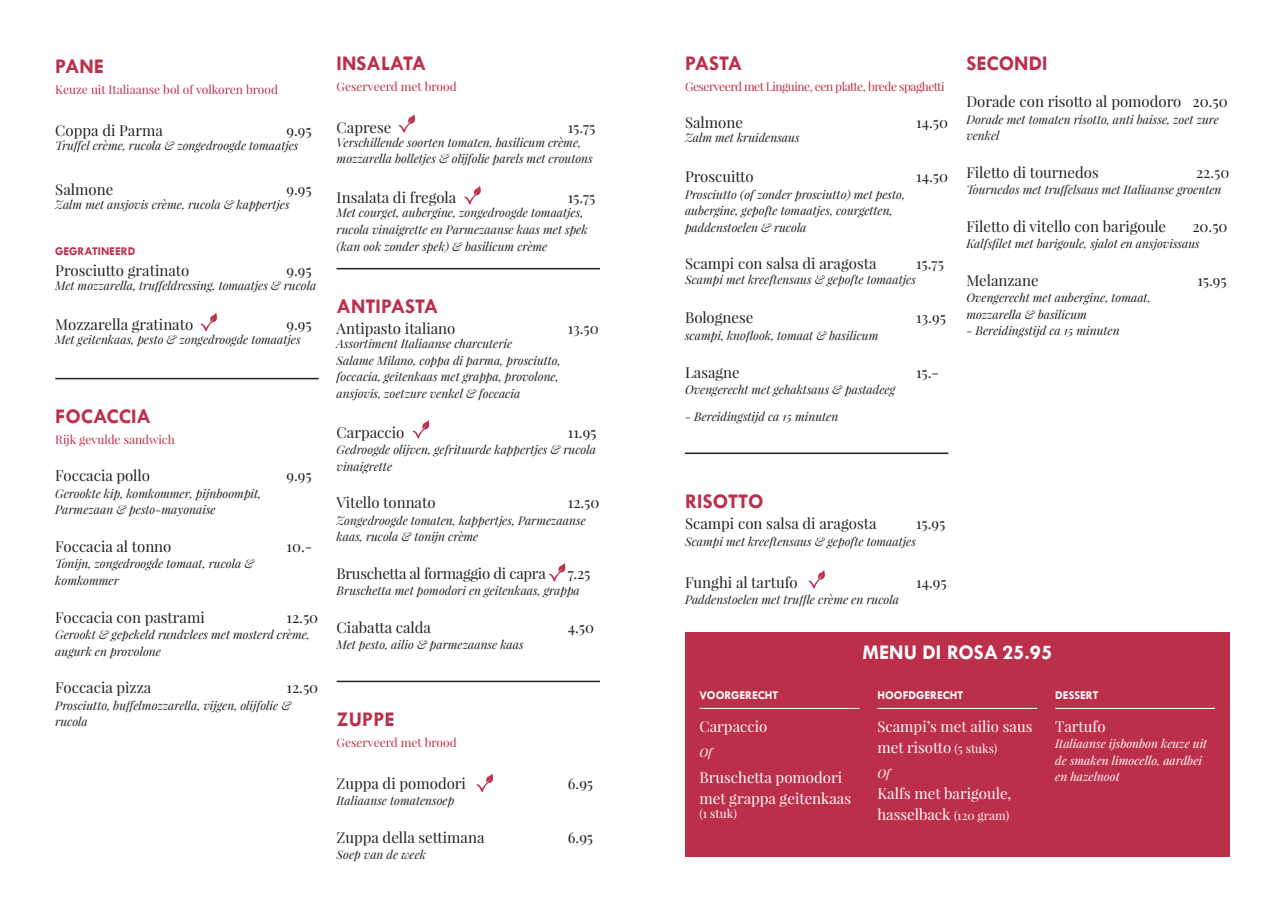
<style>
.page{position:relative;width:1285px;height:919px;background:#fff}
.page>*{position:absolute;margin:0;border:0;box-sizing:border-box;transform-origin:0 0}
.t1{font:700 21px "Tw Cen";color:#bc2f4b}
.t2{font:700 21px "Tw Cen";color:#fff}
.t3{font:15px "Playfair Display";color:#231f20}
.t4{font:15px/21px "Playfair Display";color:#fff}
.t5{font:15px "Playfair Display";letter-spacing:-.02em;color:#231f20}
.t6{font:italic 12px/16.5px "Playfair Display";color:#231f20}
.t7{font:12px "Playfair Display";color:#bc2f4b}
.t8{font:italic 12px/16.5px "Playfair Display";color:#fff}
.t9{font:12px "Playfair Display";letter-spacing:-.04em;color:#bc2f4b}
.t10{font:700 12px "Tw Cen";color:#fff}
.t11{font:700 12px "Tw Cen";color:#bc2f4b}
.t12{font:12px "Playfair Display";color:#fff}
.s1{font-size:12px}
</style>
<div class="page">
<hr style="left:55px;top:378px;width:263px;height:1px;background:#231f20">
<hr style="left:336px;top:268px;width:264px;height:1px;background:#231f20">
<hr style="left:336px;top:680px;width:264px;height:2px;background:#231f20">
<hr style="left:685px;top:452px;width:263px;height:2px;background:#231f20">
<div style="left:685px;top:631px;width:544px;height:225px;background:#bc2f4b"></div>
<hr style="left:699px;top:708px;width:160px;height:1px;background:#fff">
<hr style="left:877px;top:708px;width:160px;height:1px;background:#fff">
<hr style="left:1055px;top:708px;width:159px;height:1px;background:#fff">
<svg style="left:200px;top:313px;width:17px;height:18px"></svg>
<svg style="left:398px;top:114px;width:17px;height:19px"></svg>
<svg style="left:464px;top:186px;width:17px;height:18px"></svg>
<svg style="left:412px;top:420px;width:17px;height:18px"></svg>
<svg style="left:549px;top:563px;width:16px;height:18px"></svg>
<svg style="left:476px;top:773px;width:17px;height:19px"></svg>
<svg style="left:808px;top:570px;width:17px;height:18px"></svg>
<p class="t1" style="left:55px;top:54px;width:50px">PANE</p>
<p class="t7" style="left:55px;top:82px;width:224px">Keuze uit Italiaanse bol of volkoren brood</p>
<p class="t3" style="left:55px;top:121px;width:109px">Coppa di Parma</p>
<p class="t3" style="left:286px;top:121px;width:27px">9.95</p>
<p class="t6" style="left:55px;top:137px;width:245px">Truffel crème, rucola &amp; zongedroogde tomaatjes</p>
<p class="t3" style="left:55px;top:180px;width:59px">Salmone</p>
<p class="t3" style="left:286px;top:180px;width:27px">9.95</p>
<p class="t6" style="left:55px;top:196px;width:236px">Zalm met ansjovis crème, rucola &amp; kappertjes</p>
<p class="t11" style="left:55px;top:244px;width:82px">GEGRATINEERD</p>
<p class="t3" style="left:55px;top:261px;width:135px">Prosciutto gratinato</p>
<p class="t3" style="left:286px;top:261px;width:27px">9.95</p>
<p class="t6" style="left:55px;top:277px;width:262px">Met mozzarella, truffeldressing, tomaatjes &amp; rucola</p>
<p class="t3" style="left:55px;top:315px;width:139px">Mozzarella gratinato</p>
<p class="t3" style="left:286px;top:315px;width:27px">9.95</p>
<p class="t6" style="left:55px;top:331px;width:247px">Met geitenkaas, pesto &amp; zongedroogde tomaatjes</p>
<p class="t1" style="left:55px;top:403px;width:97px">FOCACCIA</p>
<p class="t7" style="left:55px;top:432px;width:121px">Rijk gevulde sandwich</p>
<p class="t3" style="left:55px;top:466px;width:96px">Foccacia pollo</p>
<p class="t3" style="left:286px;top:466px;width:27px">9.95</p>
<p class="t6" style="left:55px;top:485px;width:207px">Gerookte kip, komkommer, pijnboompit,<br>Parmezaan &amp; pesto-mayonaise</p>
<p class="t3" style="left:55px;top:537px;width:118px">Foccacia al tonno</p>
<p class="t3" style="left:286px;top:537px;width:27px">10.-</p>
<p class="t6" style="left:55px;top:555px;width:200px">Tonijn, zongedroogde tomaat, rucola &amp; komkommer</p>
<p class="t3" style="left:55px;top:607px;width:151px">Foccacia con pastrami</p>
<p class="t3" style="left:286px;top:607px;width:33px">12.50</p>
<p class="t6" style="left:55px;top:626px;width:256px">Gerookt &amp; gepekeld rundvlees met mosterd crème, augurk en provolone</p>
<p class="t3" style="left:55px;top:678px;width:98px">Foccacia pizza</p>
<p class="t3" style="left:286px;top:678px;width:33px">12.50</p>
<p class="t6" style="left:55px;top:696px;width:237px">Prosciutto, buffelmozzarella, vijgen, olijfolie &amp; rucola</p>
<p class="t1" style="left:336px;top:51px;width:91px">INSALATA</p>
<p class="t7" style="left:336px;top:79px;width:121px">Geserveerd met brood</p>
<p class="t3" style="left:336px;top:118px;width:56px">Caprese</p>
<p class="t3" style="left:567px;top:118px;width:29px">15.75</p>
<p class="t6" style="left:336px;top:134px;width:257px">Verschillende soorten tomaten, basilicum crème, mozzarella bolletjes &amp; olijfolie parels met croutons</p>
<p class="t3" style="left:336px;top:188px;width:121px">Insalata di fregola</p>
<p class="t3" style="left:567px;top:188px;width:29px">15.75</p>
<p class="t6" style="left:336px;top:204px;width:252px">Met courget, aubergine, zongedroogde tomaatjes, rucola vinaigrette en Parmezaanse kaas met spek (kan ook zonder spek) &amp; basilicum crème</p>
<p class="t1" style="left:336px;top:294px;width:103px">ANTIPASTA</p>
<p class="t3" style="left:336px;top:319px;width:120px">Antipasto italiano</p>
<p class="t3" style="left:567px;top:319px;width:33px">13.50</p>
<p class="t6" style="left:336px;top:335px;width:177px">Assortiment Italiaanse charcuterie</p>
<p class="t6" style="left:336px;top:351px;width:226px">Salame Milano, coppa di parma, prosciutto, foccacia, geitenkaas met grappa, provolone, ansjovis, zoetzure venkel &amp; foccacia</p>
<p class="t3" style="left:336px;top:422px;width:69px">Carpaccio</p>
<p class="t3" style="left:567px;top:422px;width:30px">11.95</p>
<p class="t6" style="left:336px;top:441px;width:261px">Gedroogde olijven, gefrituurde kappertjes &amp; rucola vinaigrette</p>
<p class="t3" style="left:336px;top:493px;width:100px">Vitello tonnato</p>
<p class="t3" style="left:567px;top:493px;width:33px">12.50</p>
<p class="t6" style="left:336px;top:511px;width:251px">Zongedroogde tomaten, kappertjes, Parmezaanse kaas, rucola &amp; tonijn crème</p>
<p class="t5" style="left:336px;top:563px;width:211px">Bruschetta al formaggio di capra</p>
<p class="t3" style="left:567px;top:563px;width:24px">7.25</p>
<p class="t6" style="left:336px;top:582px;width:245px">Bruschetta met pomodori en geitenkaas, grappa</p>
<p class="t3" style="left:336px;top:617px;width:96px">Ciabatta calda</p>
<p class="t3" style="left:567px;top:617px;width:28px">4.50</p>
<p class="t6" style="left:336px;top:636px;width:188px">Met pesto, ailio &amp; parmezaanse kaas</p>
<p class="t1" style="left:336px;top:706px;width:59px">ZUPPE</p>
<p class="t7" style="left:336px;top:734px;width:121px">Geserveerd met brood</p>
<p class="t3" style="left:336px;top:773px;width:131px">Zuppa di pomodori</p>
<p class="t3" style="left:567px;top:773px;width:27px">6.95</p>
<p class="t6" style="left:336px;top:792px;width:119px">Italiaanse tomatensoep</p>
<p class="t3" style="left:336px;top:827px;width:149px">Zuppa della settimana</p>
<p class="t3" style="left:567px;top:827px;width:27px">6.95</p>
<p class="t6" style="left:336px;top:846px;width:91px">Soep van de week</p>
<p class="t1" style="left:685px;top:51px;width:59px">PASTA</p>
<p class="t9" style="left:685px;top:79px;width:261px">Geserveerd met Linguine, een platte, brede spaghetti</p>
<p class="t3" style="left:685px;top:113px;width:59px">Salmone</p>
<p class="t3" style="left:916px;top:113px;width:33px">14.50</p>
<p class="t6" style="left:685px;top:129px;width:116px">Zalm met kruidensaus</p>
<p class="t3" style="left:685px;top:167px;width:70px">Proscuitto</p>
<p class="t3" style="left:916px;top:167px;width:33px">14.50</p>
<p class="t6" style="left:685px;top:186px;width:221px">Prosciutto (of zonder prosciutto) met pesto, aubergine, gepofte tomaatjes, courgetten, paddenstoelen &amp; rucola</p>
<p class="t3" style="left:685px;top:254px;width:193px">Scampi con salsa di aragosta</p>
<p class="t3" style="left:916px;top:254px;width:29px">15.75</p>
<p class="t6" style="left:685px;top:270px;width:232px">Scampi met kreeftensaus &amp; gepofte tomaatjes</p>
<p class="t3" style="left:685px;top:308px;width:70px">Bolognese</p>
<p class="t3" style="left:916px;top:308px;width:31px">13.95</p>
<p class="t6" style="left:685px;top:327px;width:195px">scampi, knoflook, tomaat &amp; basilicum</p>
<p class="t3" style="left:685px;top:362px;width:56px">Lasagne</p>
<p class="t3" style="left:916px;top:362px;width:24px">15.-</p>
<p class="t6" style="left:685px;top:381px;width:211px">Ovengerecht met gehaktsaus &amp; pastadeeg</p>
<p class="t6" style="left:685px;top:408px;width:155px">- Bereidingstijd ca 15 minuten</p>
<p class="t1" style="left:966px;top:51px;width:83px">SECONDI</p>
<p class="t3" style="left:966px;top:92px;width:263px">Dorade con risotto al pomodoro 20.50</p>
<p class="t6" style="left:966px;top:111px;width:254px">Dorade met tomaten risotto, anti baisse, zoet zure venkel</p>
<p class="t3" style="left:966px;top:163px;width:134px">Filetto di tournedos</p>
<p class="t3" style="left:1195px;top:163px;width:35px">22.50</p>
<p class="t6" style="left:966px;top:181px;width:257px">Tournedos met truffelsaus met Italiaanse groenten</p>
<p class="t3" style="left:966px;top:217px;width:201px">Filetto di vitello con barigoule</p>
<p class="t3" style="left:1192px;top:217px;width:37px">20.50</p>
<p class="t6" style="left:966px;top:235px;width:235px">Kalfsfilet met barigoule, sjalot en ansjovissaus</p>
<p class="t3" style="left:966px;top:271px;width:74px">Melanzane</p>
<p class="t3" style="left:1197px;top:271px;width:31px">15.95</p>
<p class="t6" style="left:966px;top:289px;width:186px">Ovengerecht met aubergine, tomaat, mozzarella &amp; basilicum</p>
<p class="t6" style="left:966px;top:322px;width:155px">- Bereidingstijd ca 15 minuten</p>
<p class="t1" style="left:685px;top:489px;width:80px">RISOTTO</p>
<p class="t3" style="left:685px;top:514px;width:193px">Scampi con salsa di aragosta</p>
<p class="t3" style="left:916px;top:514px;width:31px">15.95</p>
<p class="t6" style="left:685px;top:532px;width:232px">Scampi met kreeftensaus &amp; gepofte tomaatjes</p>
<p class="t3" style="left:685px;top:572px;width:114px">Funghi al tartufo</p>
<p class="t3" style="left:916px;top:572px;width:32px">14.95</p>
<p class="t6" style="left:685px;top:591px;width:215px">Paddenstoelen met truffle crème en rucola</p>
<p class="t10" style="left:699px;top:687px;width:80px">VOORGERECHT</p>
<p class="t4" style="left:699px;top:715px;width:69px">Carpaccio</p>
<p class="t8" style="left:699px;top:744px;width:14px">Of</p>
<p class="t4" style="left:699px;top:766px;width:153px">Bruschetta pomodori met grappa geitenkaas</p>
<p class="t12" style="left:699px;top:806px;width:39px">(1 stuk)</p>
<p class="t2" style="left:862px;top:639px;width:191px">MENU DI ROSA 25.95</p>
<p class="t10" style="left:877px;top:687px;width:87px">HOOFDGERECHT</p>
<p class="t4" style="left:877px;top:715px;width:156px">Scampi’s met ailio saus met risotto <span class="s1">(5 stuks)</span></p>
<p class="t8" style="left:877px;top:765px;width:14px">Of</p>
<p class="t4" style="left:877px;top:783px;width:136px">Kalfs met barigoule, hasselback <span class="s1">(120 gram)</span></p>
<p class="t10" style="left:1055px;top:687px;width:45px">DESSERT</p>
<p class="t4" style="left:1055px;top:715px;width:52px">Tartufo</p>
<p class="t8" style="left:1055px;top:735px;width:153px">Italiaanse ijsbonbon keuze uit de smaken limocello, aardbei en hazelnoot</p>
</div>
